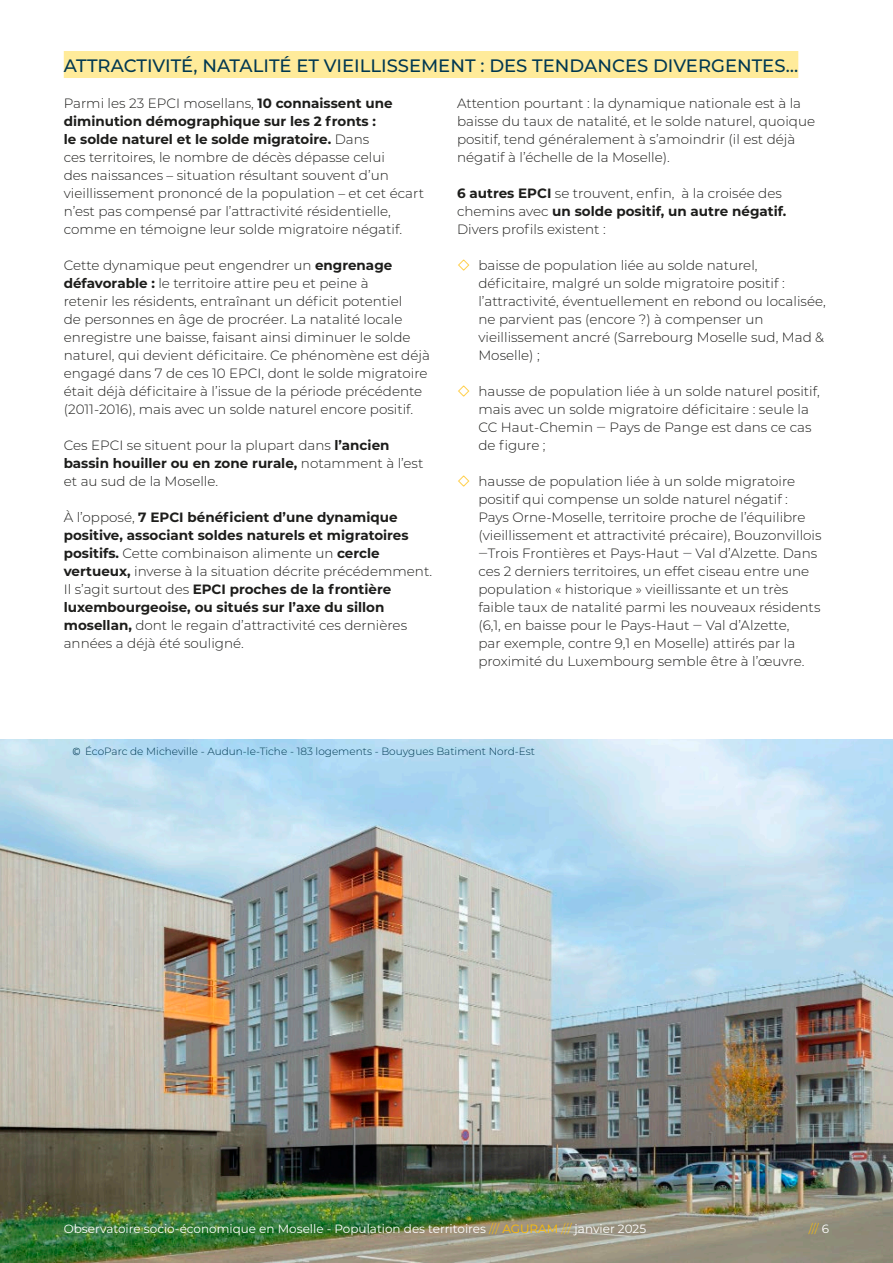
<style>
.page{position:relative;width:893px;height:1263px;background:#fff}
.page>*{position:absolute;margin:0;border:0;box-sizing:border-box;transform-origin:0 0}
.Titre_2{font:500 18px "Montserrat";color:#003851}
.Corps_de_Texte{font:300 13.5px/18px "Montserrat";color:#1d1d1b}
.Corps_de_Texte-2{font:700 13.5px/18px "Montserrat";color:#1d1d1b}
.t1{font:12px "Montserrat";color:#fff}
.t2{font:300 12px "Montserrat";color:#ffbc00}
.t3{font:300 10.5px "Montserrat";color:#003851}
.s1{font-weight:700}
.s2{font-weight:300}
.s3{font-family:"Calibri"}
.s4{font-weight:300;color:#ffbc00}
.s5{color:#ffbc00}
.s6{font-weight:400;color:#fff}
</style>
<div class="page">
<img style="left:0;top:739px;width:893px;height:524px">
<div style="left:64px;top:51px;width:734px;height:27px;background:#ffeb9a"></div>
<p class="Titre_2" style="left:64px;top:53px;width:736px">ATTRACTIVITÉ, NATALITÉ ET VIEILLISSEMENT : DES TENDANCES DIVERGENTES…</p>
<p class="Corps_de_Texte" style="left:64px;top:94px;width:362px">Parmi les 23 EPCI mosellans, <span class="s1">10 connaissent une diminution démographique sur les 2 fronts :<br>le solde naturel et le solde migratoire.</span> Dans<br>ces territoires, le nombre de décès dépasse celui<br>des naissances – situation résultant souvent d’un vieillissement prononcé de la population – et cet écart n’est pas compensé par l’attractivité résidentielle, comme en témoigne leur solde migratoire négatif.</p>
<p class="Corps_de_Texte" style="left:64px;top:256px;width:368px">Cette dynamique peut engendrer un <span class="s1">engrenage défavorable :</span> le territoire attire peu et peine à<br>retenir les résidents, entraînant un déficit potentiel<br>de personnes en âge de procréer. La natalité locale enregistre une baisse, faisant ainsi diminuer le solde naturel, qui devient déficitaire. Ce phénomène est déjà engagé dans 7 de ces 10 EPCI, dont le solde migratoire était déjà déficitaire à l’issue de la période précédente (2011-2016), mais avec un solde naturel encore positif.</p>
<p class="Corps_de_Texte" style="left:64px;top:436px;width:361px">Ces EPCI se situent pour la plupart dans <span class="s1">l’ancien bassin houiller ou en zone rurale,</span> notamment à l’est et au sud de la Moselle.</p>
<p class="Corps_de_Texte-2" style="left:64px;top:508px;width:370px"><span class="s2">À l’opposé,</span> 7 EPCI bénéficient d’une dynamique positive, associant soldes naturels et migratoires positifs. <span class="s2">Cette combinaison alimente un</span> cercle vertueux, <span class="s2">inverse à la situation décrite précédemment.<br>Il s’agit surtout des</span> EPCI proches de la frontière luxembourgeoise, ou situés sur l’axe du sillon mosellan, <span class="s2">dont le regain d’attractivité ces dernières années a déjà été souligné.</span></p>
<p class="Corps_de_Texte" style="left:457px;top:94px;width:359px">Attention pourtant : la dynamique nationale est à la baisse du taux de natalité, et le solde naturel, quoique positif, tend généralement à s’amoindrir (il est déjà négatif à l’échelle de la Moselle).</p>
<p class="Corps_de_Texte" style="left:457px;top:184px;width:331px"><span class="s1">6 autres EPCI</span> se trouvent, enfin, à la croisée des chemins avec <span class="s1">un solde positif, un autre négatif.<br></span>Divers profils existent :</p>
<p class="Corps_de_Texte" style="left:478px;top:256px;width:349px">baisse de population liée au solde naturel, déficitaire, malgré un solde migratoire positif : l’attractivité, éventuellement en rebond ou localisée, ne parvient pas (encore ?) à compenser un vieillissement ancré (Sarrebourg Moselle sud, Mad &amp; Moselle) ;</p>
<p class="Corps_de_Texte" style="left:478px;top:382px;width:343px">hausse de population liée à un solde naturel positif, mais avec un solde migratoire déficitaire : seule la CC Haut-Chemin ‒ Pays de Pange est dans ce cas de figure ;</p>
<p class="Corps_de_Texte" style="left:478px;top:472px;width:345px">hausse de population liée à un solde migratoire positif qui compense un solde naturel négatif :<br>Pays Orne-Moselle, territoire proche de l’équilibre (vieillissement et attractivité précaire), Bouzonvillois ‒Trois Frontières et Pays-Haut ‒ Val d’Alzette. Dans ces 2 derniers territoires, un effet ciseau entre une population « historique » vieillissante et un très faible taux de natalité parmi les nouveaux résidents (6,1, en baisse pour le Pays-Haut ‒ Val d’Alzette,<br>par exemple, contre 9,1 en Moselle) attirés par la proximité du Luxembourg semble être à l’œuvre.</p>
<p class="t3" style="left:72px;top:744px;width:464px"><span class="s3">©</span> ÉcoParc de Micheville - Audun-le-Tiche - 183 logements - Bouygues Batiment Nord-Est</p>
<p class="t1" style="left:64px;top:1221px;width:584px">Observatoire socio-économique en Moselle - Population des territoires <span class="s4">///</span> <span class="s5">AGURAM</span> <span class="s4">///</span> janvier 2025</p>
<p class="t2" style="left:809px;top:1221px;width:22px">/// <span class="s6">6</span></p>
</div>
